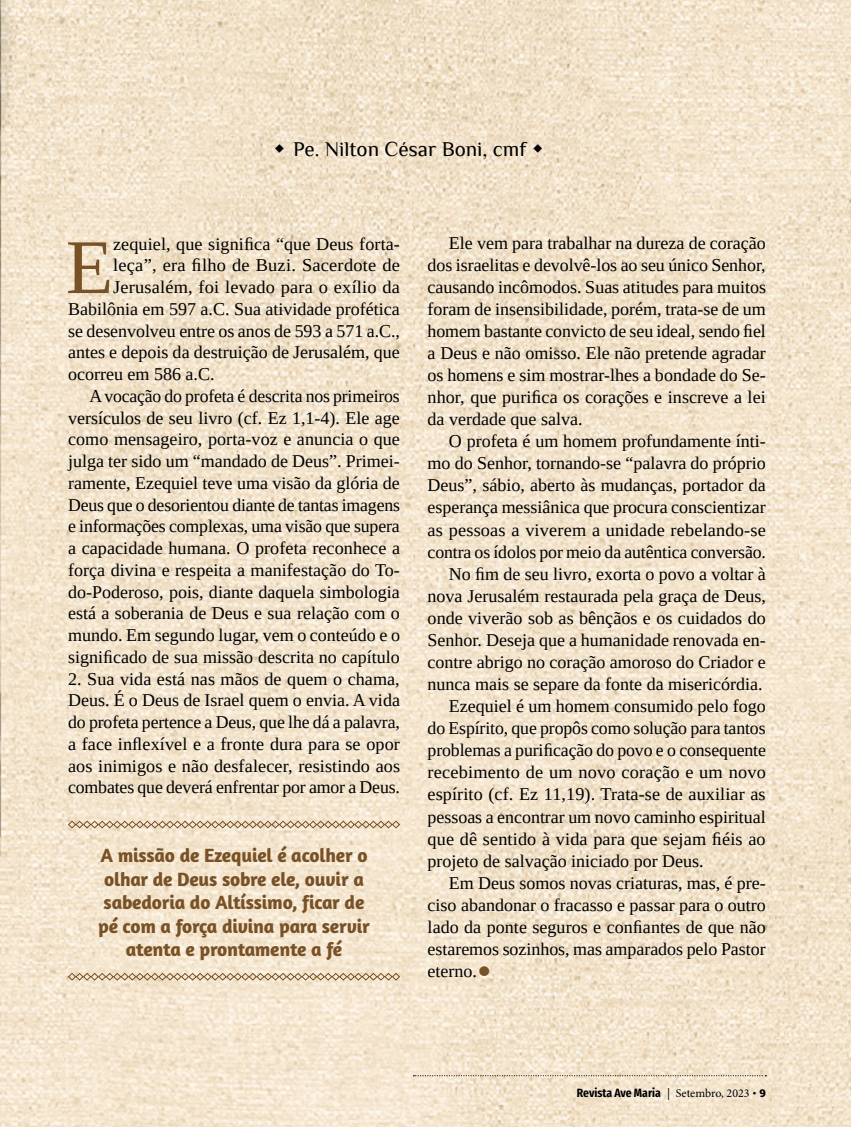
<style>
.page{position:relative;width:851px;height:1127px;background:#fff}
.page>*{position:absolute;margin:0;border:0;box-sizing:border-box;transform-origin:0 0}
.t1{font:77.4px "Tinos";color:#785126}
.t2{font:41.25px "Tinos";color:#785126}
.t3{font:21px "Philosopher";color:#000}
.t4{font:700 19.5px/23.4px "Amaranth";letter-spacing:-.01em;color:#785126;text-align:center}
.t5{font:18px/22px "Tinos";color:#000;text-align:justify}
.t6{font:700 12px "Fira Sans Condensed";color:#000}
.s1{font-family:"Minion Pro";font-weight:400}
.s2{font-family:"Amaranth"}
</style>
<div class="page">
<img style="left:0;top:0;width:850px;height:1127px">
<svg style="left:68px;top:820px;width:332px;height:9px;background:#d1bca0"></svg>
<svg style="left:68px;top:972px;width:332px;height:9px;background:#d0bb9f"></svg>
<svg style="left:413px;top:1075px;width:353px;height:1px"></svg>
<svg style="left:275px;top:144px;width:9px;height:9px"></svg>
<svg style="left:533px;top:144px;width:9px;height:9px"></svg>
<p class="t3" style="left:293px;top:138px;width:234px">Pe. Nilton César Boni, cmf</p>
<h1 class="t1" style="left:66px;top:217px;width:49px">E</h1>
<p class="t5" style="left:113px;top:232px;width:288px">zequiel, que significa “que Deus forta-</p>
<p class="t5" style="left:113px;top:254px;width:288px">leça”, era filho de Buzi. Sacerdote de</p>
<p class="t5" style="left:113px;top:276px;width:288px">Jerusalém, foi levado para o exílio da</p>
<p class="t5" style="left:68px;top:298px;width:333px">Babilônia em 597 a.C. Sua atividade profética</p>
<p class="t5" style="left:68px;top:319px;width:333px">se desenvolveu entre os anos de 593 a 571 a.C.,</p>
<p class="t5" style="left:68px;top:341px;width:333px">antes e depois da destruição de Jerusalém, que</p>
<p class="t5" style="left:68px;top:363px;width:148px">ocorreu em 586 a.C.</p>
<p class="t5" style="left:89px;top:385px;width:312px">A vocação do profeta é descrita nos primeiros</p>
<p class="t5" style="left:68px;top:406px;width:333px">versículos de seu livro (cf. Ez 1,1-4). Ele age</p>
<p class="t5" style="left:68px;top:428px;width:333px">como mensageiro, porta-voz e anuncia o que</p>
<p class="t5" style="left:68px;top:450px;width:333px">julga ter sido um “mandado de Deus”. Primei-</p>
<p class="t5" style="left:68px;top:472px;width:333px">ramente, Ezequiel teve uma visão da glória de</p>
<p class="t5" style="left:68px;top:493px;width:333px">Deus que o desorientou diante de tantas imagens</p>
<p class="t5" style="left:68px;top:515px;width:333px">e informações complexas, uma visão que supera</p>
<p class="t5" style="left:68px;top:537px;width:333px">a capacidade humana. O profeta reconhece a</p>
<p class="t5" style="left:68px;top:559px;width:333px">força divina e respeita a manifestação do To-</p>
<p class="t5" style="left:68px;top:580px;width:333px">do-Poderoso, pois, diante daquela simbologia</p>
<p class="t5" style="left:68px;top:602px;width:333px">está a soberania de Deus e sua relação com o</p>
<p class="t5" style="left:68px;top:624px;width:333px">mundo. Em segundo lugar, vem o conteúdo e o</p>
<p class="t5" style="left:68px;top:646px;width:333px">significado de sua missão descrita no capítulo</p>
<p class="t5" style="left:68px;top:668px;width:333px">2. Sua vida está nas mãos de quem o chama, Deus. É o Deus de Israel quem o envia. A vida do profeta pertence a Deus, que lhe dá a palavra, a face inflexível e a fronte dura para se opor aos inimigos e não desfalecer, resistindo aos combates que deverá enfrentar por amor a Deus.</p>
<p class="t4" style="left:98px;top:843px;width:273px">A missão de Ezequiel é acolher o olhar de Deus sobre ele, ouvir a sabedoria do Altíssimo, ficar de pé com a força divina para servir atenta e prontamente a fé</p>
<p class="t5" style="left:427px;top:231px;width:340px;text-indent:21px">Ele vem para trabalhar na dureza de coração dos israelitas e devolvê-los ao seu único Senhor, causando incômodos. Suas atitudes para muitos foram de insensibilidade, porém, trata-se de um homem bastante convicto de seu ideal, sendo fiel a Deus e não omisso. Ele não pretende agradar os homens e sim mostrar-lhes a bondade do Se&shy;nhor, que purifica os corações e inscreve a lei da verdade que salva.</p>
<p class="t5" style="left:449px;top:430px;width:318px">O profeta é um homem profundamente ínti-</p>
<p class="t5" style="left:427px;top:452px;width:340px">mo do Senhor, tornando-se “palavra do próprio</p>
<p class="t5" style="left:427px;top:474px;width:340px">Deus”, sábio, aberto às mudanças, portador da</p>
<p class="t5" style="left:427px;top:496px;width:339px">esperança messiânica que procura conscientizar</p>
<p class="t5" style="left:427px;top:518px;width:339px">as pessoas a viverem a unidade rebelando-se</p>
<p class="t5" style="left:427px;top:540px;width:340px">contra os ídolos por meio da autêntica conversão.</p>
<p class="t5" style="left:449px;top:562px;width:318px">No fim de seu livro, exorta o povo a voltar à</p>
<p class="t5" style="left:427px;top:585px;width:340px">nova Jerusalém restaurada pela graça de Deus,</p>
<p class="t5" style="left:427px;top:607px;width:340px">onde viverão sob as bênçãos e os cuidados do</p>
<p class="t5" style="left:427px;top:629px;width:340px">Senhor. Deseja que a humanidade renovada en-</p>
<p class="t5" style="left:427px;top:651px;width:340px">contre abrigo no coração amoroso do Criador e</p>
<p class="t5" style="left:427px;top:673px;width:336px">nunca mais se separe da fonte da misericórdia.</p>
<p class="t5" style="left:449px;top:695px;width:318px">Ezequiel é um homem consumido pelo fogo</p>
<p class="t5" style="left:427px;top:717px;width:339px">do Espírito, que propôs como solução para tantos</p>
<p class="t5" style="left:427px;top:739px;width:340px">problemas a purificação do povo e o consequente</p>
<p class="t5" style="left:427px;top:761px;width:340px">recebimento de um novo coração e um novo</p>
<p class="t5" style="left:427px;top:783px;width:339px">espírito (cf. Ez 11,19). Trata-se de auxiliar as</p>
<p class="t5" style="left:427px;top:805px;width:339px">pessoas a encontrar um novo caminho espiritual</p>
<p class="t5" style="left:427px;top:827px;width:339px">que dê sentido à vida para que sejam fiéis ao</p>
<p class="t5" style="left:427px;top:849px;width:277px">projeto de salvação iniciado por Deus.</p>
<p class="t5" style="left:449px;top:871px;width:318px">Em Deus somos novas criaturas, mas, é pre-</p>
<p class="t5" style="left:427px;top:894px;width:340px">ciso abandonar o fracasso e passar para o outro</p>
<p class="t5" style="left:427px;top:916px;width:340px">lado da ponte seguros e confiantes de que não</p>
<p class="t5" style="left:427px;top:938px;width:339px">estaremos sozinhos, mas amparados pelo Pastor</p>
<p class="t5" style="left:427px;top:960px;width:51px">eterno.</p>
<h2 class="t2" style="left:477px;top:944px;width:16px">•</h2>
<p class="t6" style="left:576px;top:1082px;width:190px">Revista Ave Maria <span class="s1">| Setembro, 2023</span> <span class="s2">• 9</span></p>
</div>
